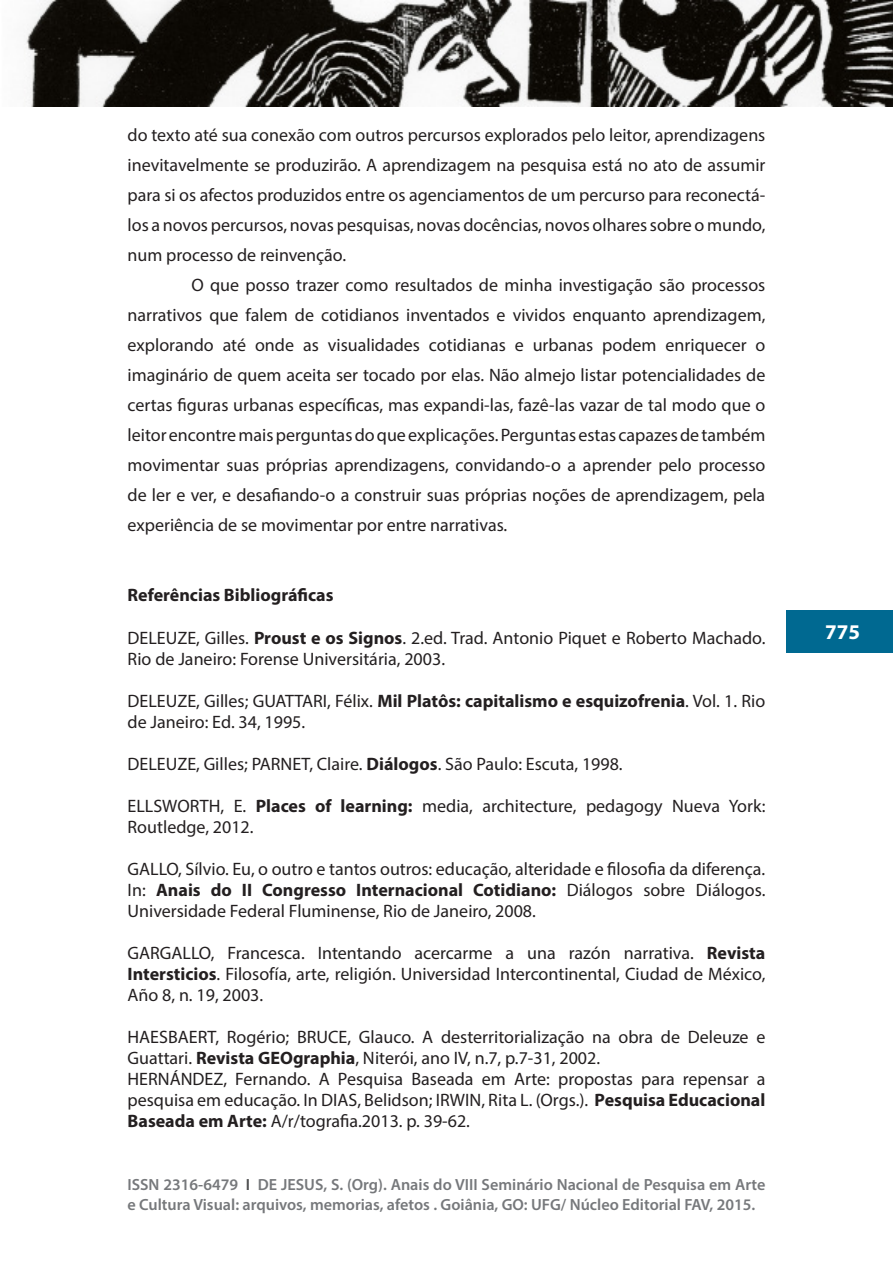
<style>
.page{position:relative;width:893px;height:1263px;background:#fff}
.page>*{position:absolute;margin:0;border:0;box-sizing:border-box;transform-origin:0 0}
.t1{font:700 21px "Myriad Pro";color:#fff}
.referencias{font:18px/21px "Myriad Pro";color:#231f20}
.Texto_básico{font:18px/30px "Myriad Pro";color:#231f20;text-align:justify}
.subtitulos{font:700 18px "Myriad Pro";color:#231f20}
.t2{font:600 16.2px/19.5px "Myriad Pro";color:#76787b}
.s1{font-weight:700}
.s2{color:#4b4c4d}
</style>
<div class="page">
<div style="left:787px;top:610px;width:106px;height:43px;background:#006991"></div>
<img style="left:25px;top:0;width:868px;height:106px">
<p class="Texto_básico" style="left:128px;top:120px;width:639px">do texto até sua conexão com outros percursos explorados pelo leitor, aprendizagens inevitavelmente se produzirão. A aprendizagem na pesquisa está no ato de assumir para si os afectos produzidos entre os agenciamentos de um percurso para reconectá&shy;los a novos percursos, novas pesquisas, novas docências, novos olhares sobre o mundo, num processo de reinvenção.</p>
<p class="Texto_básico" style="left:128px;top:270px;width:639px;text-indent:64px">O que posso trazer como resultados de minha investigação são processos narrativos que falem de cotidianos inventados e vividos enquanto aprendizagem, explorando até onde as visualidades cotidianas e urbanas podem enriquecer o imaginário de quem aceita ser tocado por elas. Não almejo listar potencialidades de certas figuras urbanas específicas, mas expandi-las, fazê-las vazar de tal modo que o leitor encontre mais perguntas do que explicações. Perguntas estas capazes de também movimentar suas próprias aprendizagens, convidando-o a aprender pelo processo de ler e ver, e desafiando-o a construir suas próprias noções de aprendizagem, pela experiência de se movimentar por entre narrativas.</p>
<p class="subtitulos" style="left:128px;top:583px;width:208px">Referências Bibliográficas</p>
<p class="referencias" style="left:128px;top:627px;width:639px">DELEUZE, Gilles. <span class="s1">Proust e os Signos</span>. 2.ed. Trad. Antonio Piquet e Roberto Machado.<br>Rio de Janeiro: Forense Universitária, 2003.</p>
<p class="referencias" style="left:128px;top:690px;width:639px">DELEUZE, Gilles; GUATTARI, Félix. <span class="s1">Mil Platôs: capitalismo e esquizofrenia</span>. Vol. 1. Rio de Janeiro: Ed. 34, 1995.</p>
<p class="referencias" style="left:128px;top:753px;width:497px">DELEUZE, Gilles; PARNET, Claire. <span class="s1">Diálogos</span>. São Paulo: Escuta, 1998.</p>
<p class="referencias" style="left:128px;top:795px;width:639px">ELLSWORTH, E. <span class="s1">Places of learning:</span> media, architecture, pedagogy Nueva York:<br>Routledge, 2012.</p>
<p class="referencias" style="left:128px;top:858px;width:639px;text-align:justify">GALLO, Sílvio. Eu, o outro e tantos outros: educação, alteridade e filosofia da diferença.<br>In: <span class="s1">Anais do II Congresso Internacional Cotidiano:</span> Diálogos sobre Diálogos.<br>Universidade Federal Fluminense, Rio de Janeiro, 2008.</p>
<p class="referencias" style="left:128px;top:942px;width:639px;text-align:justify">GARGALLO, Francesca. Intentando acercarme a una razón narrativa. <span class="s1">Revista Intersticios</span>. Filosofía, arte, religión. Universidad Intercontinental, Ciudad de México, Año 8, n. 19, 2003.</p>
<p class="referencias" style="left:128px;top:1026px;width:639px">HAESBAERT, Rogério; BRUCE, Glauco. A desterritorialização na obra de Deleuze e<br>Guattari. <span class="s1">Revista GEOgraphia</span>, Niterói, ano IV, n.7, p.7-31, 2002.</p>
<p class="referencias" style="left:128px;top:1068px;width:639px;text-align:justify">HERNÁNDEZ, Fernando. A Pesquisa Baseada em Arte: propostas para repensar a pesquisa em educação. In DIAS, Belidson; IRWIN, Rita L. (Orgs.). <span class="s1">Pesquisa Educacional Baseada em Arte:</span> A/r/tografia.2013. p. 39-62.</p>
<p class="t2" style="left:128px;top:1174px;width:639px">ISSN 2316-6479 <span class="s2">I</span> DE JESUS, S. (Org). Anais do VIII Seminário Nacional de Pesquisa em Arte e Cultura Visual: arquivos, memorias, afetos . Goiânia, GO: UFG/ Núcleo Editorial FAV, 2015.</p>
<p class="t1" style="left:825px;top:619px;width:36px">775</p>
</div>
